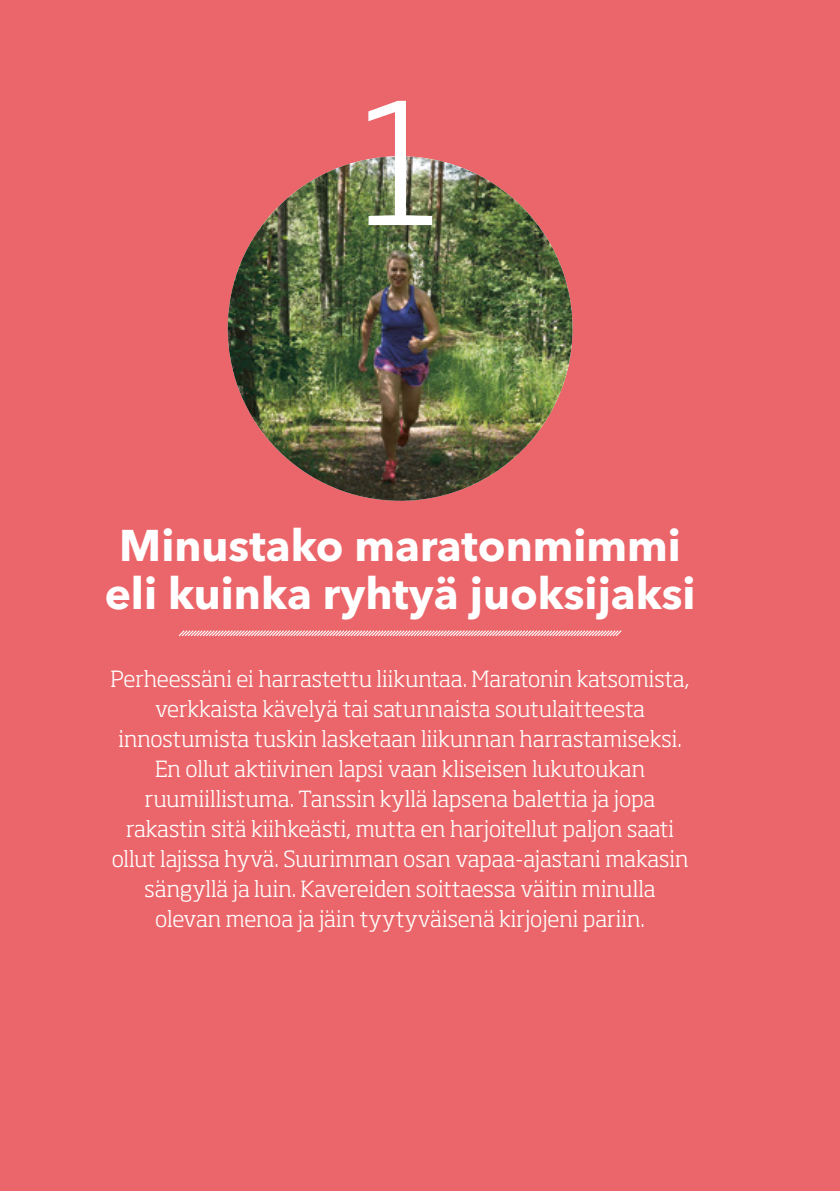
<style>
.page{position:relative;width:840px;height:1191px;background:#fff}
.page>*{position:absolute;margin:0;border:0;box-sizing:border-box;transform-origin:0 0}
.t1{font:300 166px "Soho Pro";color:#fff}
.t2{font:700 44px/48px "Avenir Next LT Pro";color:#fff;text-align:center}
.t3{font:300 22px/30px "Soho Pro";letter-spacing:-.005em;color:#fff;text-align:center}
</style>
<div class="page">
<div style="left:0;top:0;width:839px;height:1191px;background:#eb666a"></div>
<img style="left:227px;top:156px;width:345px;height:345px;border-radius:172px">
<svg style="left:178px;top:630px;width:444px;height:6px"></svg>
<h1 class="t1" style="left:359px;top:35px;width:82px">1</h1>
<h2 class="t2" style="left:105px;top:521px;width:592px">Minustako maratonmimmi eli kuinka ryhtyä juoksijaksi</h2>
<p class="t3" style="left:110px;top:662px;width:580px">Perheessäni ei harrastettu liikuntaa. Maratonin katsomista, verkkaista kävelyä tai satunnaista soutulaitteesta innostumista tuskin lasketaan liikunnan harrastamiseksi.<br>En ollut aktiivinen lapsi vaan kliseisen lukutoukan ruumiillistuma. Tanssin kyllä lapsena balettia ja jopa rakastin sitä kiihkeästi, mutta en harjoitellut paljon saati ollut lajissa hyvä. Suurimman osan vapaa-ajastani makasin sängyllä ja luin. Kavereiden soittaessa väitin minulla olevan menoa ja jäin tyytyväisenä kirjojeni pariin.</p>
</div>
